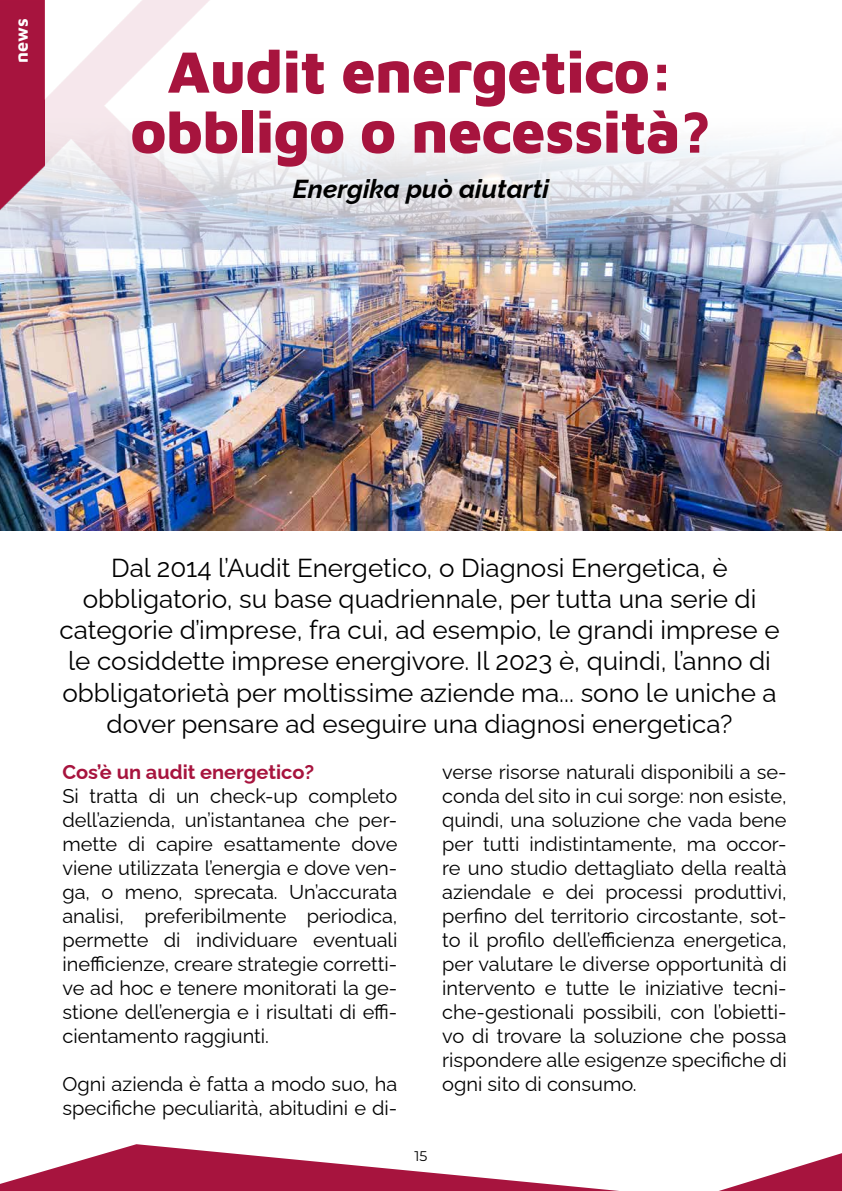
<style>
.page{position:relative;width:842px;height:1191px;background:#fff}
.page>*{position:absolute;margin:0;border:0;box-sizing:border-box;transform-origin:0 0}
.t1{font:900 60px/60px "Maven Pro";letter-spacing:-.01em;color:#a7143e;text-align:center}
.t2{font:26px/31.2px "Raleway";color:#000;text-align:center}
.t3{font:italic 700 26px "Raleway";color:#000}
.t4{font:20px/24px "Raleway";color:#000;text-align:justify}
.t5{font:700 20px "Raleway";color:#a7143e}
.t6{font:700 18px "Maven Pro";color:#fff}
.t7{font:14px "Montserrat";color:#000}
</style>
<div class="page">
<img style="left:0;top:271px;width:842px;height:260px">
<img style="left:0;top:143px;width:842px;height:128px">
<img style="left:45px;top:0;width:169px;height:218px">
<img style="left:0;top:0;width:45px;height:218px">
<svg style="left:0;top:1144px;width:842px;height:47px"></svg>
<p class="t6" style="left:9px;top:63px;width:46px;rotate:-90deg">news</p>
<h1 class="t1" style="left:130px;top:38px;width:583px">Audit energetico: obbligo o necessità?</h1>
<h2 class="t3" style="left:293px;top:168px;width:258px">Energika può aiutarti</h2>
<p class="t2" style="left:60px;top:549px;width:722px">Dal 2014 l’Audit Energetico, o Diagnosi Energetica, è obbligatorio, su base quadriennale, per tutta una serie di categorie d’imprese, fra cui, ad esempio, le grandi imprese e le cosiddette imprese energivore. Il 2023 è, quindi, l’anno di obbligatorietà per moltissime aziende ma... sono le uniche a dover pensare ad eseguire una diagnosi energetica?</p>
<p class="t5" style="left:62px;top:755px;width:253px">Cos’è un audit energetico?</p>
<p class="t4" style="left:62px;top:781px;width:337px">Si tratta di un check-up completo dell’azienda, un’istantanea che per&shy;mette di capire esattamente dove viene utilizzata l’energia e dove ven&shy;ga, o meno, sprecata. Un’accurata analisi, preferibilmente periodica, permette di individuare eventuali inefficienze, creare strategie corretti&shy;ve ad hoc e tenere monitorati la ge&shy;stione dell’energia e i risultati di effi&shy;cientamento raggiunti.</p>
<p class="t4" style="left:62px;top:1069px;width:337px">Ogni azienda è fatta a modo suo, ha specifiche peculiarità, abitudini e di-</p>
<p class="t4" style="left:442px;top:757px;width:346px">verse risorse naturali disponibili a se&shy;conda del sito in cui sorge: non esiste, quindi, una soluzione che vada bene per tutti indistintamente, ma occor&shy;re uno studio dettagliato della realtà aziendale e dei processi produttivi, perfino del territorio circostante, sot&shy;to il profilo dell’efficienza energetica, per valutare le diverse opportunità di intervento e tutte le iniziative tecni&shy;che-gestionali possibili, con l’obietti&shy;vo di trovare la soluzione che possa rispondere alle esigenze specifiche di ogni sito di consumo.</p>
<p class="t7" style="left:414px;top:1146px;width:14px">15</p>
</div>
